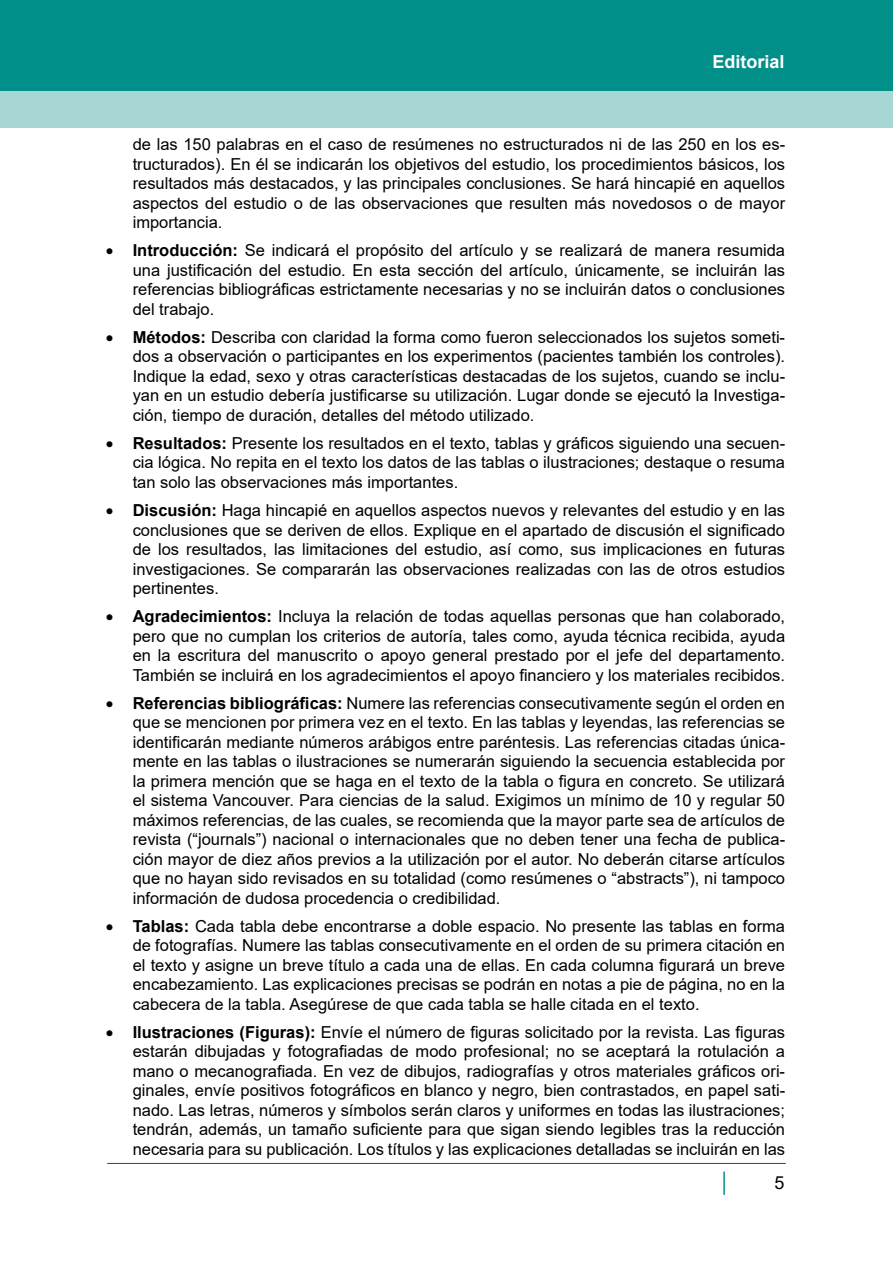
<style>
.page{position:relative;width:893px;height:1263px;background:#fff}
.page>*{position:absolute;margin:0;border:0;box-sizing:border-box;transform-origin:0 0}
.t1{font:700 18px "Arial";color:#fff}
.t2{font:18px "Arial";color:#000}
.t3{font:16.5px/19.5px "Arial";color:#000;text-align:justify}
.s1{font-weight:700}
</style>
<div class="page">
<div style="left:0;top:55px;width:893px;height:73px;background:#a6d7d5"></div>
<div style="left:0;top:0;width:893px;height:91px;background:#008f89"></div>
<hr style="left:107px;top:1163px;width:679px;height:1px;background:#60247f">
<hr style="left:723px;top:1171px;width:2px;height:24px;background:#0b8f89">
<p class="t1" style="left:712px;top:49px;width:74px">Editorial</p>
<p class="t3" style="left:133px;top:135px;width:654px">de las 150 palabras en el caso de resúmenes no estructurados ni de las 250 en los es&shy;tructurados). En él se indicarán los objetivos del estudio, los procedimientos básicos, los resultados más destacados, y las principales conclusiones. Se hará hincapié en aquellos aspectos del estudio o de las observaciones que resulten más novedosos o de mayor importancia.</p>
<p class="t3" style="left:133px;top:241px;width:654px;text-indent:-27px">• <span class="s1">Introducción:</span> Se indicará el propósito del artículo y se realizará de manera resumida una justificación del estudio. En esta sección del artículo, únicamente, se incluirán las referencias bibliográficas estrictamente necesarias y no se incluirán datos o conclusiones del trabajo.</p>
<p class="t3" style="left:133px;top:327px;width:654px;text-indent:-27px">• <span class="s1">Métodos:</span> Describa con claridad la forma como fueron seleccionados los sujetos someti&shy;dos a observación o participantes en los experimentos (pacientes también los controles).<br>Indique la edad, sexo y otras características destacadas de los sujetos, cuando se inclu&shy;yan en un estudio debería justificarse su utilización. Lugar donde se ejecutó la Investiga&shy;ción, tiempo de duración, detalles del método utilizado.</p>
<p class="t3" style="left:133px;top:433px;width:654px;text-indent:-27px">• <span class="s1">Resultados:</span> Presente los resultados en el texto, tablas y gráficos siguiendo una secuen&shy;cia lógica. No repita en el texto los datos de las tablas o ilustraciones; destaque o resuma tan solo las observaciones más importantes.</p>
<p class="t3" style="left:133px;top:500px;width:654px;text-indent:-27px">• <span class="s1">Discusión:</span> Haga hincapié en aquellos aspectos nuevos y relevantes del estudio y en las conclusiones que se deriven de ellos. Explique en el apartado de discusión el significado de los resultados, las limitaciones del estudio, así como, sus implicaciones en futuras investigaciones. Se compararán las observaciones realizadas con las de otros estudios pertinentes.</p>
<p class="t3" style="left:133px;top:606px;width:654px;text-indent:-27px">• <span class="s1">Agradecimientos:</span> Incluya la relación de todas aquellas personas que han colaborado, pero que no cumplan los criterios de autoría, tales como, ayuda técnica recibida, ayuda en la escritura del manuscrito o apoyo general prestado por el jefe del departamento.<br>También se incluirá en los agradecimientos el apoyo financiero y los materiales recibidos.</p>
<p class="t3" style="left:133px;top:693px;width:654px;text-indent:-27px">• <span class="s1">Referencias bibliográficas:</span> Numere las referencias consecutivamente según el orden en que se mencionen por primera vez en el texto. En las tablas y leyendas, las referencias se identificarán mediante números arábigos entre paréntesis. Las referencias citadas única&shy;mente en las tablas o ilustraciones se numerarán siguiendo la secuencia establecida por la primera mención que se haga en el texto de la tabla o figura en concreto. Se utilizará el sistema Vancouver. Para ciencias de la salud. Exigimos un mínimo de 10 y regular 50 máximos referencias, de las cuales, se recomienda que la mayor parte sea de artículos de revista (“journals”) nacional o internacionales que no deben tener una fecha de publica&shy;ción mayor de diez años previos a la utilización por el autor. No deberán citarse artículos que no hayan sido revisados en su totalidad (como resúmenes o “abstracts”), ni tampoco información de dudosa procedencia o credibilidad.</p>
<p class="t3" style="left:133px;top:916px;width:654px;text-indent:-27px">• <span class="s1">Tablas:</span> Cada tabla debe encontrarse a doble espacio. No presente las tablas en forma de fotografías. Numere las tablas consecutivamente en el orden de su primera citación en el texto y asigne un breve título a cada una de ellas. En cada columna figurará un breve encabezamiento. Las explicaciones precisas se podrán en notas a pie de página, no en la cabecera de la tabla. Asegúrese de que cada tabla se halle citada en el texto.</p>
<p class="t3" style="left:133px;top:1022px;width:654px;text-indent:-27px">• <span class="s1">Ilustraciones (Figuras):</span> Envíe el número de figuras solicitado por la revista. Las figuras estarán dibujadas y fotografiadas de modo profesional; no se aceptará la rotulación a mano o mecanografiada. En vez de dibujos, radiografías y otros materiales gráficos ori&shy;ginales, envíe positivos fotográficos en blanco y negro, bien contrastados, en papel sati&shy;nado. Las letras, números y símbolos serán claros y uniformes en todas las ilustraciones; tendrán, además, un tamaño suficiente para que sigan siendo legibles tras la reducción necesaria para su publicación. Los títulos y las explicaciones detalladas se incluirán en las</p>
<p class="t2" style="left:774px;top:1170px;width:12px">5</p>
</div>
